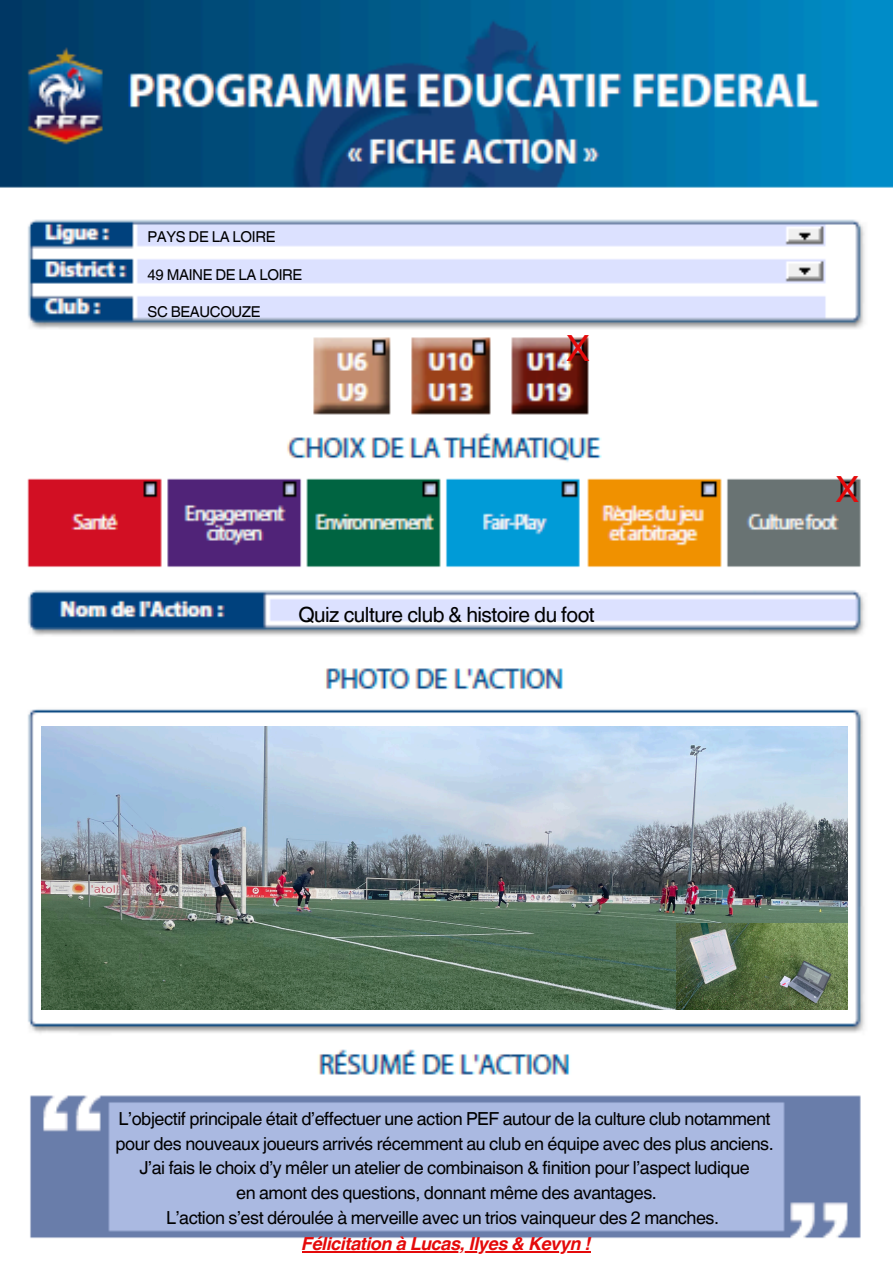
<style>
.page{position:relative;width:893px;height:1263px;background:#fff}
.page>*{position:absolute;margin:0;border:0;box-sizing:border-box;transform-origin:0 0}
.t1{font:36.08px "Helvetica World";color:#e40a0a}
.t2{font:21px "Helvetica World";letter-spacing:-.025em;color:#000}
.t3{font:18px/24.8px "Helvetica World";letter-spacing:-.025em;color:#000;text-align:center}
.t4{font:italic 700 18px "Helvetica World";letter-spacing:-.025em;color:#e40a0a}
.t5{font:15px "Helvetica World";letter-spacing:-.025em;color:#000}
</style>
<div class="page">
<img style="left:0;top:0;width:893px;height:1253px">
<img style="left:42px;top:726px;width:805px;height:283px">
<img style="left:676px;top:923px;width:171px;height:86px">
<hr style="left:302px;top:1251px;width:289px;height:1px;background:#e40a0a">
<p class="t5" style="left:147px;top:228px;width:129px">PAYS DE LA LOIRE</p>
<p class="t5" style="left:147px;top:266px;width:156px">49 MAINE DE LA LOIRE</p>
<p class="t5" style="left:147px;top:303px;width:115px">SC BEAUCOUZE</p>
<p class="t1" style="left:566px;top:327px;width:25px">X</p>
<p class="t2" style="left:298px;top:602px;width:298px">Quiz culture club &amp; histoire du foot</p>
<p class="t1" style="left:835px;top:468px;width:25px">X</p>
<h1 class="t3" style="left:115px;top:1106px;width:660px">L’objectif principale était d’effectuer une action PEF autour de la culture club notamment pour des nouveaux joueurs arrivés récemment au club en équipe avec des plus anciens.<br>J’ai fais le choix d’y mêler un atelier de combinaison &amp; finition pour l’aspect ludique<br>en amont des questions, donnant même des avantages.<br>L’action s’est déroulée à merveille avec un trios vainqueur des 2 manches.</h1>
<p class="t4" style="left:302px;top:1228px;width:291px">Félicitation à Lucas, Ilyes &amp; Kevyn !</p>
</div>
